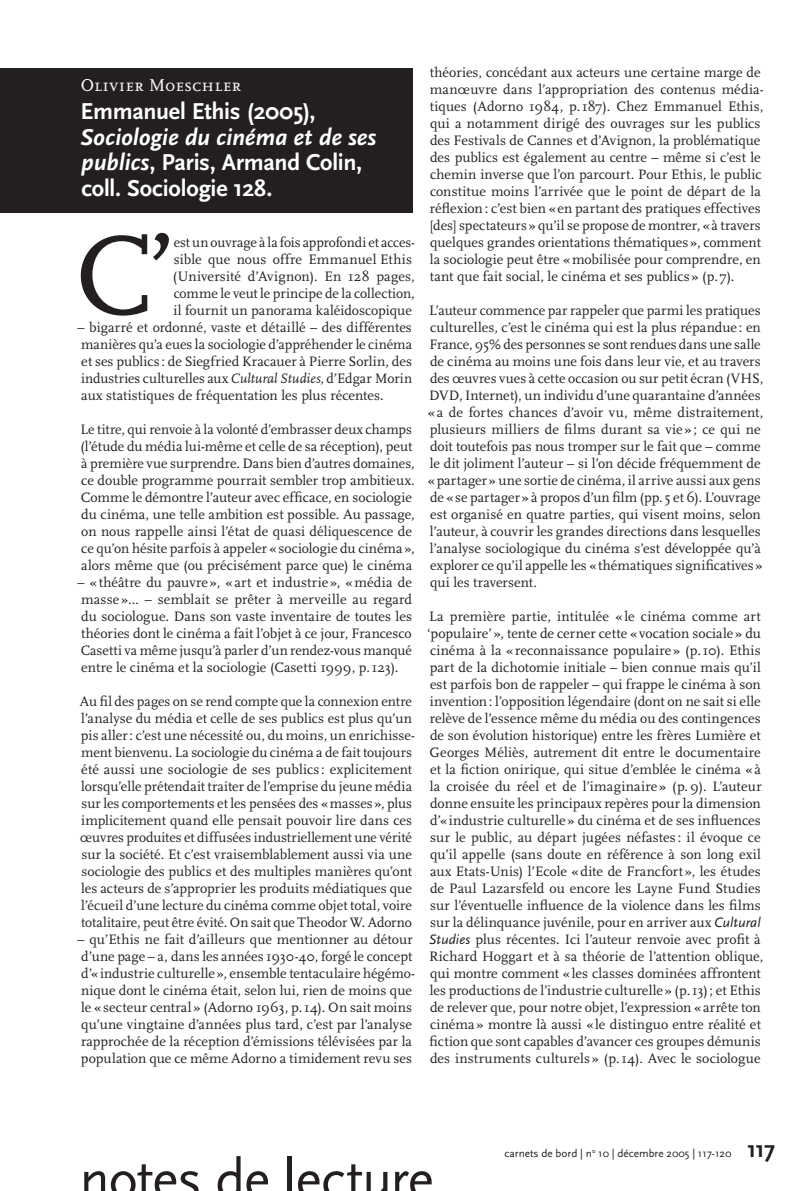
<style>
.page{position:relative;width:808px;height:1191px;background:#fff}
.page>*{position:absolute;margin:0;border:0;box-sizing:border-box;transform-origin:0 0}
.t1{font:57px "Scala Sans";letter-spacing:-.02em;color:#231f20}
.t2{font:700 24px/25.5px "Scala Sans";letter-spacing:-.01em;color:#fff}
.t3{font:18px "Scala Caps";letter-spacing:.01em;color:#fff}
.t4{font:14.25px/17px "Scala";color:#231f20}
.t5{font:11.25px "Scala Sans";color:#231f20}
.s1{font-style:italic}
.s2{font-family:"Scala Sans";font-style:italic}
.s3{font-weight:700;font-size:24px}
</style>
<div class="page">
<div style="left:0;top:68px;width:412px;height:145px;background:#231f20"></div>
<svg style="left:81px;top:234px;width:66px;height:81px"></svg>
<svg style="left:153px;top:233px;width:16px;height:27px"></svg>
<p class="t3" style="left:81px;top:74px;width:162px">Olivier Moeschler</p>
<h2 class="t2" style="left:81px;top:101px;width:236px">Emmanuel Ethis (2005),</h2>
<h2 class="t2" style="left:80px;top:126px;width:297px"><span class="s1">Sociologie du cinéma et de ses publics</span>, Paris, Armand Colin, coll. Sociologie 128.</h2>
<p class="t4" style="left:173px;top:234px;width:244px">est un ouvrage à la fois approfondi et acces&shy;sible que nous offre Emmanuel Ethis (Université d’Avignon). En 128 pages, comme le veut le principe de la collection, il fournit un panorama kaléidoscopique</p>
<p class="t4" style="left:78px;top:319px;width:336px;text-align:justify">– bigarré et ordonné, vaste et détaillé – des différentes manières qu’a eues la sociologie d’appréhender le cinéma et ses publics : de Siegfried Kracauer à Pierre Sorlin, des industries culturelles aux <span class="s1">Cultural Studies</span>, d’Edgar Morin aux statistiques de fréquentation les plus récentes.</p>
<p class="t4" style="left:80px;top:421px;width:336px">Le titre, qui renvoie à la volonté d’embrasser deux champs (l’étude du média lui-même et celle de sa réception), peut à première vue surprendre. Dans bien d’autres domaines, ce double programme pourrait sembler trop ambitieux.<br>Comme le démontre l’auteur avec efficace, en sociologie du cinéma, une telle ambition est possible. Au passage, on nous rappelle ainsi l’état de quasi déliquescence de ce qu’on hésite parfois à appeler « sociologie du cinéma », alors même que (ou précisément parce que) le cinéma</p>
<p class="t4" style="left:78px;top:574px;width:336px;text-align:justify">– « théâtre du pauvre », « art et industrie », « média de masse »… – semblait se prêter à merveille au regard du sociologue. Dans son vaste inventaire de toutes les théories dont le cinéma a fait l’objet à ce jour, Francesco Casetti va même jusqu’à parler d’un rendez-vous manqué entre le cinéma et la sociologie (Casetti 1999, p. 123).</p>
<p class="t4" style="left:80px;top:693px;width:337px">Au fil des pages on se rend compte que la connexion entre l’analyse du média et celle de ses publics est plus qu’un pis aller : c’est une nécessité ou, du moins, un enrichisse&shy;ment bienvenu. La sociologie du cinéma a de fait toujours été aussi une sociologie de ses publics : explicitement lorsqu’elle prétendait traiter de l’emprise du jeune média sur les comportements et les pensées des « masses », plus implicitement quand elle pensait pouvoir lire dans ces œuvres produites et diffusées industriellement une vérité sur la société. Et c’est vraisemblablement aussi via une sociologie des publics et des multiples manières qu’ont les acteurs de s’approprier les produits médiatiques que l’écueil d’une lecture du cinéma comme objet total, voire totalitaire, peut être évité. On sait que Theodor W. Adorno</p>
<p class="t4" style="left:78px;top:932px;width:339px">– qu’Ethis ne fait d’ailleurs que mentionner au détour d’une page – a, dans les années 1930-40, forgé le concept d’« industrie culturelle », ensemble tentaculaire hégémo&shy;nique dont le cinéma était, selon lui, rien de moins que le « secteur central » (Adorno 1963, p. 14). On sait moins qu’une vingtaine d’années plus tard, c’est par l’analyse rapprochée de la réception d’émissions télévisées par la population que ce même Adorno a timidement revu ses</p>
<p class="t4" style="left:430px;top:64px;width:335px">théories, concédant aux acteurs une certaine marge de manœuvre dans l’appropriation des contenus média&shy;tiques (Adorno 1984, p. 187). Chez Emmanuel Ethis, qui a notamment dirigé des ouvrages sur les publics des Festivals de Cannes et d’Avignon, la problématique des publics est également au centre – même si c’est le chemin inverse que l’on parcourt. Pour Ethis, le public constitue moins l’arrivée que le point de départ de la réflexion : c’est bien « en partant des pratiques effectives [des] spectateurs » qu’il se propose de montrer, « à travers quelques grandes orientations thématiques », comment la sociologie peut être « mobilisée pour comprendre, en tant que fait social, le cinéma et ses publics » (p. 7).</p>
<p class="t4" style="left:428px;top:302px;width:337px">L’auteur commence par rappeler que parmi les pratiques culturelles, c’est le cinéma qui est la plus répandue : en France, 95% des personnes se sont rendues dans une salle de cinéma au moins une fois dans leur vie, et au travers des œuvres vues à cette occasion ou sur petit écran (VHS, DVD, Internet), un individu d’une quarantaine d’années « a de fortes chances d’avoir vu, même distraitement, plusieurs milliers de films durant sa vie » ; ce qui ne doit toutefois pas nous tromper sur le fait que – comme le dit joliment l’auteur – si l’on décide fréquemment de « partager » une sortie de cinéma, il arrive aussi aux gens de « se partager » à propos d’un film (pp. 5 et 6). L’ouvrage est organisé en quatre parties, qui visent moins, selon l’auteur, à couvrir les grandes directions dans lesquelles l’analyse sociologique du cinéma s’est développée qu’à explorer ce qu’il appelle les « thématiques significatives » qui les traversent.</p>
<p class="t4" style="left:427px;top:608px;width:338px">La première partie, intitulée « le cinéma comme art ‘populaire’ », tente de cerner cette « vocation sociale » du cinéma à la « reconnaissance populaire » (p. 10). Ethis part de la dichotomie initiale – bien connue mais qu’il est parfois bon de rappeler – qui frappe le cinéma à son invention : l’opposition légendaire (dont on ne sait si elle relève de l’essence même du média ou des contingences de son évolution historique) entre les frères Lumière et Georges Méliès, autrement dit entre le documentaire et la fiction onirique, qui situe d’emblée le cinéma « à la croisée du réel et de l’imaginaire » (p. 9). L’auteur donne ensuite les principaux repères pour la dimension d’« industrie culturelle » du cinéma et de ses influences sur le public, au départ jugées néfastes : il évoque ce qu’il appelle (sans doute en référence à son long exil aux Etats-Unis) l’Ecole « dite de Francfort », les études de Paul Lazarsfeld ou encore les Layne Fund Studies sur l’éventuelle influence de la violence dans les films sur la délinquance juvénile, pour en arriver aux <span class="s2">Cultural Studies</span> plus récentes. Ici l’auteur renvoie avec profit à Richard Hoggart et à sa théorie de l’attention oblique, qui montre comment « les classes dominées affrontent les productions de l’industrie culturelle » (p. 13) ; et Ethis de relever que, pour notre objet, l’expression « arrête ton cinéma » montre là aussi « le distinguo entre réalité et fiction que sont capables d’avancer ces groupes démunis des instruments culturels » (p. 14). Avec le sociologue</p>
<h1 class="t1" style="left:80px;top:1157px;width:356px">notes de lecture</h1>
<p class="t5" style="left:505px;top:1149px;width:272px">carnets de bord | n<sup>o</sup> 10 | décembre 2005 | 117-120 <span class="s3">117</span></p>
</div>
